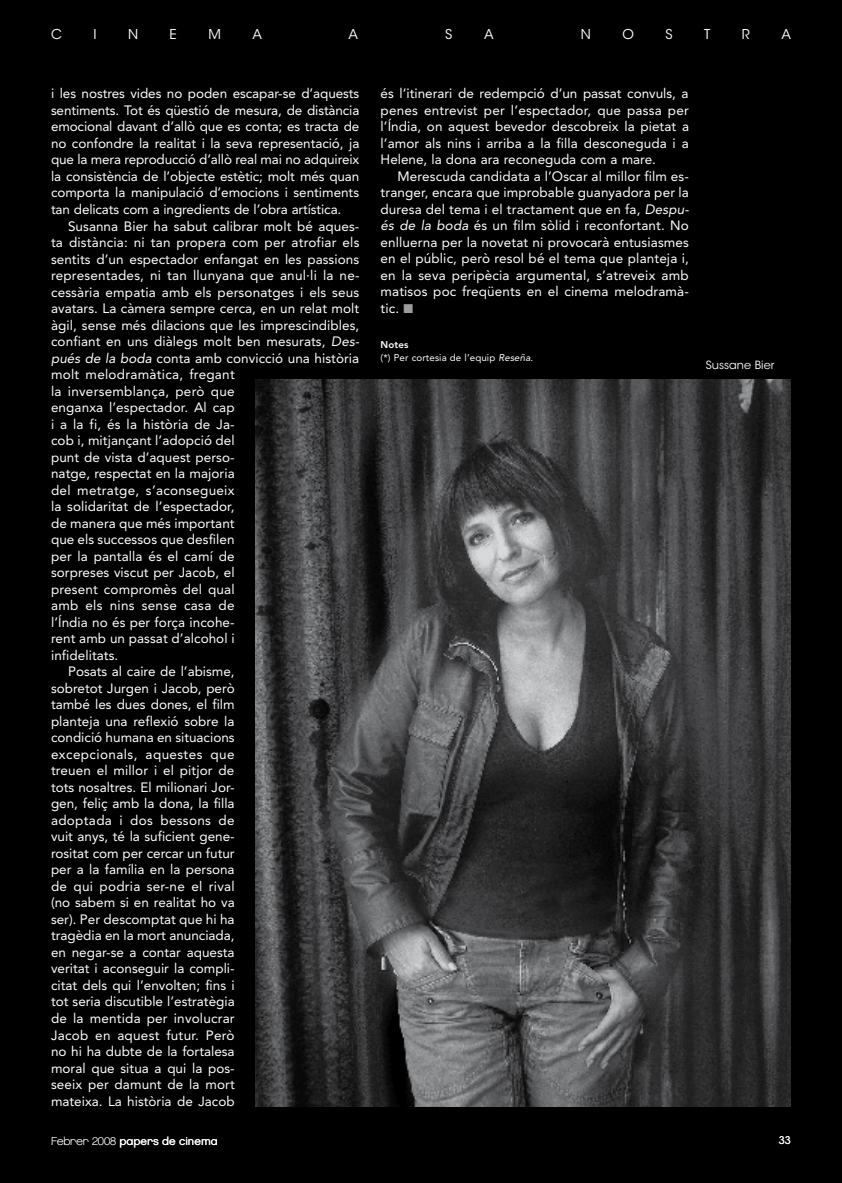
<style>
.page{position:relative;width:842px;height:1183px;background:#fff}
.page>*{position:absolute;margin:0;border:0;box-sizing:border-box;transform-origin:0 0}
.t1{font:13.5px/16.5px "Avenir LT Std";letter-spacing:.005em;color:#fff;text-align:justify}
.t2{font:13.5px "Avenir LT Std";letter-spacing:.025em;color:#fff}
.t3{font:13.5px "Avenir LT Std";letter-spacing:.03em;color:#fff}
.t4{font:13.5px "ITC Avant Garde Std";color:#fff}
.t5{font:11.25px "Chalet London Nineteen Eighty";color:#fff}
.t6{font:11.25px "ITC Avant Garde Std";color:#fff}
.t7{font:10.5px "ITC Avant Garde Std";color:#fff}
.t8{font:9.75px/13.5px "Avenir LT Std";letter-spacing:.01em;color:#fff}
.s1{font-style:italic}
.s2{color:#9a9c9e}
.s3{font-weight:800}
.s4{font-family:"Chalet Paris Nineteen Eighty"}
</style>
<div class="page">
<div style="left:0;top:0;width:842px;height:1182px;background:#000"></div>
<img style="left:256px;top:379px;width:535px;height:727px">
<p class="t4" style="left:51px;top:26px;width:12px">C</p>
<p class="t4" style="left:93px;top:26px;width:5px">I</p>
<p class="t4" style="left:128px;top:26px;width:12px">N</p>
<p class="t4" style="left:170px;top:26px;width:9px">E</p>
<p class="t4" style="left:208px;top:26px;width:14px">M</p>
<p class="t4" style="left:252px;top:26px;width:11px">A</p>
<p class="t4" style="left:348px;top:26px;width:11px">A</p>
<p class="t4" style="left:445px;top:26px;width:9px">S</p>
<p class="t4" style="left:484px;top:26px;width:11px">A</p>
<p class="t4" style="left:581px;top:26px;width:12px">N</p>
<p class="t4" style="left:622px;top:26px;width:13px">O</p>
<p class="t4" style="left:665px;top:26px;width:9px">S</p>
<p class="t4" style="left:704px;top:26px;width:8px">T</p>
<p class="t4" style="left:742px;top:26px;width:9px">R</p>
<p class="t4" style="left:781px;top:26px;width:11px">A</p>
<p class="t1" style="left:51px;top:86px;width:310px">i les nostres vides no poden escapar-se d’aquests sentiments. Tot és qüestió de mesura, de distància emocional davant d’allò que es conta; es tracta de no confondre la realitat i la seva representació, ja que la mera reproducció d’allò real mai no adquireix la consistència de l’objecte estètic; molt més quan comporta la manipulació d’emocions i sentiments tan delicats com a ingredients de l’obra artística.</p>
<p class="t1" style="left:68px;top:217px;width:293px">Susanna Bier ha sabut calibrar molt bé aques-</p>
<p class="t1" style="left:51px;top:234px;width:310px">ta distància: ni tan propera com per atrofiar els</p>
<p class="t1" style="left:51px;top:250px;width:310px">sentits d’un espectador enfangat en les passions</p>
<p class="t1" style="left:51px;top:267px;width:310px">representades, ni tan llunyana que anul·li la ne-</p>
<p class="t1" style="left:51px;top:283px;width:310px">cessària empatia amb els personatges i els seus</p>
<p class="t1" style="left:51px;top:300px;width:310px">avatars. La càmera sempre cerca, en un relat molt</p>
<p class="t1" style="left:51px;top:316px;width:310px">àgil, sense més dilacions que les imprescindibles,</p>
<p class="t1" style="left:51px;top:333px;width:310px">confiant en uns diàlegs molt ben mesurats, <span class="s1">Des-</span></p>
<p class="t1" style="left:51px;top:349px;width:310px"><span class="s1">pués de la boda</span> conta amb convicció una història</p>
<p class="t1" style="left:51px;top:366px;width:185px">molt melodramàtica, fregant</p>
<p class="t1" style="left:51px;top:382px;width:185px">la inversemblança, però que</p>
<p class="t1" style="left:51px;top:399px;width:185px">enganxa l’espectador. Al cap</p>
<p class="t1" style="left:51px;top:415px;width:185px">i a la fi, és la història de Ja-</p>
<p class="t1" style="left:51px;top:432px;width:185px">cob i, mitjançant l’adopció del</p>
<p class="t1" style="left:51px;top:448px;width:185px">punt de vista d’aquest perso-</p>
<p class="t1" style="left:51px;top:465px;width:185px">natge, respectat en la majoria</p>
<p class="t1" style="left:51px;top:481px;width:185px">del metratge, s’aconsegueix</p>
<p class="t1" style="left:51px;top:498px;width:185px">la solidaritat de l’espectador,</p>
<p class="t1" style="left:51px;top:514px;width:185px">de manera que més important</p>
<p class="t1" style="left:51px;top:531px;width:185px">que els successos que desfilen</p>
<p class="t1" style="left:51px;top:547px;width:185px">per la pantalla és el camí de</p>
<p class="t1" style="left:51px;top:564px;width:185px">sorpreses viscut per Jacob, el</p>
<p class="t1" style="left:51px;top:580px;width:185px">present compromès del qual</p>
<p class="t2" style="left:51px;top:597px;width:185px">amb els nins sense casa de</p>
<p class="t1" style="left:51px;top:613px;width:185px">l’Índia no és per força incohe-</p>
<p class="t1" style="left:51px;top:630px;width:185px">rent amb un passat d’alcohol i</p>
<p class="t1" style="left:51px;top:646px;width:69px">infidelitats.</p>
<p class="t1" style="left:68px;top:663px;width:168px">Posats al caire de l’abisme,</p>
<p class="t1" style="left:51px;top:679px;width:185px">sobretot Jurgen i Jacob, però</p>
<p class="t1" style="left:51px;top:696px;width:185px">també les dues dones, el film</p>
<p class="t1" style="left:51px;top:712px;width:185px">planteja una reflexió sobre la</p>
<p class="t1" style="left:51px;top:729px;width:185px">condició humana en situacions</p>
<p class="t3" style="left:51px;top:746px;width:185px">excepcionals, aquestes que</p>
<p class="t1" style="left:51px;top:762px;width:185px">treuen el millor i el pitjor de</p>
<p class="t1" style="left:51px;top:778px;width:185px">tots nosaltres. El milionari Jor-</p>
<p class="t1" style="left:51px;top:795px;width:185px">gen, feliç amb la dona, la filla</p>
<p class="t2" style="left:51px;top:812px;width:185px">adoptada i dos bessons de</p>
<p class="t1" style="left:51px;top:828px;width:185px">vuit anys, té la suficient gene-</p>
<p class="t1" style="left:51px;top:844px;width:185px">rositat com per cercar un futur</p>
<p class="t1" style="left:51px;top:861px;width:185px">per a la família en la persona</p>
<p class="t1" style="left:51px;top:877px;width:185px">de qui podria ser-ne el rival</p>
<p class="t1" style="left:51px;top:894px;width:185px">(no sabem si en realitat ho va</p>
<p class="t1" style="left:51px;top:910px;width:185px">ser). Per descomptat que hi ha</p>
<p class="t1" style="left:51px;top:927px;width:185px">tragèdia en la mort anunciada,</p>
<p class="t1" style="left:51px;top:943px;width:185px">en negar-se a contar aquesta</p>
<p class="t1" style="left:51px;top:960px;width:185px">veritat i aconseguir la compli-</p>
<p class="t1" style="left:51px;top:976px;width:185px">citat dels qui l’envolten; fins i</p>
<p class="t1" style="left:51px;top:993px;width:185px">tot seria discutible l’estratègia</p>
<p class="t1" style="left:51px;top:1009px;width:185px">de la mentida per involucrar</p>
<p class="t1" style="left:51px;top:1026px;width:185px">Jacob en aquest futur. Però</p>
<p class="t1" style="left:51px;top:1042px;width:185px">no hi ha dubte de la fortalesa</p>
<p class="t1" style="left:51px;top:1059px;width:185px">moral que situa a qui la pos-</p>
<p class="t1" style="left:51px;top:1075px;width:185px">seeix per damunt de la mort</p>
<p class="t1" style="left:51px;top:1092px;width:185px">mateixa. La història de Jacob</p>
<p class="t1" style="left:381px;top:85px;width:310px">és l’itinerari de redempció d’un passat convuls, a penes entrevist per l’espectador, que passa per l’Índia, on aquest bevedor descobreix la pietat a l’amor als nins i arriba a la filla desconeguda i a Helene, la dona ara reconeguda com a mare.</p>
<p class="t1" style="left:381px;top:168px;width:310px;text-indent:17px">Merescuda candidata a l’Oscar al millor film es&shy;tranger, encara que improbable guanyadora per la duresa del tema i el tractament que en fa, <span class="s1">Despu&shy;és de la boda</span> és un film sòlid i reconfortant. No enlluerna per la novetat ni provocarà entusiasmes en el públic, però resol bé el tema que planteja i, en la seva peripècia argumental, s’atreveix amb matisos poc freqüents en el cinema melodramà&shy;tic. <span class="s2">■</span></p>
<p class="t8" style="left:381px;top:338px;width:154px"><span class="s3">Notes<br></span>(*) Per cortesia de l’equip <span class="s1">Reseña.</span></p>
<p class="t6" style="left:706px;top:357px;width:70px">Sussane Bier</p>
<p class="t5" style="left:51px;top:1133px;width:168px"><span class="s4">Febrer 2008</span> papers de cinema</p>
<p class="t7" style="left:779px;top:1133px;width:14px">33</p>
</div>
